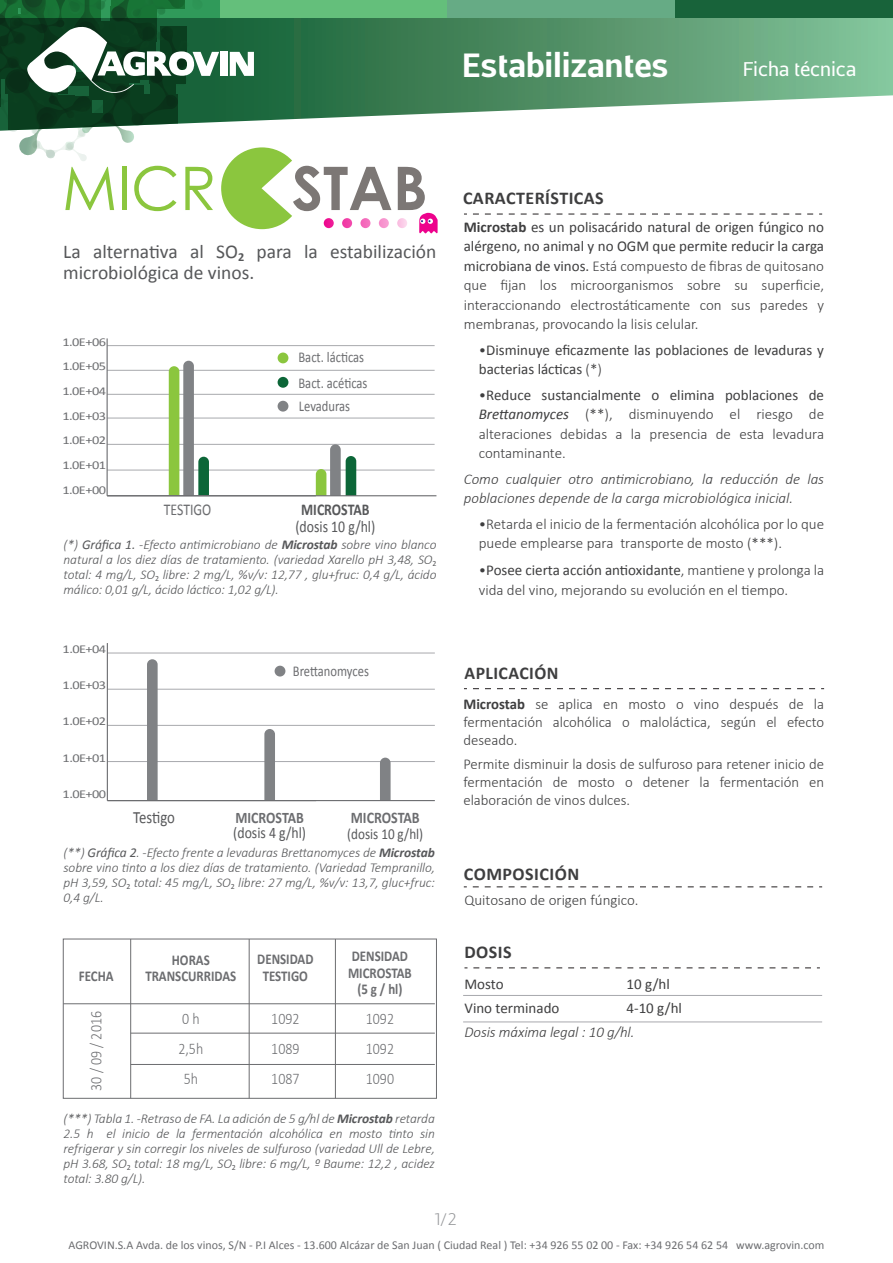
<style>
.page{position:relative;width:893px;height:1263px;background:#fff}
.page>*{position:absolute;margin:0;border:0;box-sizing:border-box;transform-origin:0 0}
.t1{font:700 33px "Centuma";letter-spacing:-.005em;color:#fff}
.t2{font:19.5px/21px "Calibri";color:#57585a}
.t3{font:19.5px "Centuma";letter-spacing:-.01em;color:#fff}
.t4{font:700 18px "Calibri";letter-spacing:.025em;color:#3e3e3f}
.t5{font:17.25px "Calibri";letter-spacing:-.01em;color:#57585a;scale:.86 1}
.t6{font:16.5px "Calibri";color:#57585a;scale:.84 1}
.t7{font:700 16.5px "Calibri";color:#57585a;scale:.84 1}
.t8{font:16.5px "Calibri";color:#6c6d70;scale:.84 1}
.t9{font:300 16.5px "Centuma";color:#939598}
.t10{font:300 16.2px/30px "Calibri";color:#6c6d70;text-align:justify;scale:.86 1}
.t11{font:700 16.2px "Calibri";color:#6c6d70;scale:.86 1}
.t12{font:16.05px "Calibri";color:#57585a;scale:.86 1}
.t13{font:700 16.05px "Calibri";color:#6c6d70;scale:.86 1}
.t14{font:15.3px "Calibri";color:#57585a;scale:.86 1}
.t15{font:300 15px/19.5px "Calibri";color:#3e3e3f;text-align:justify}
.t16{font:italic 300 15px/19.5px "Calibri";color:#3e3e3f}
.t17{font:15px/19.5px "Calibri";color:#3e3e3f}
.t18{font:700 15px/16.5px "Calibri";color:#6c6d70;text-align:center;scale:.86 1}
.t19{font:15px "Calibri";color:#6c6d70;scale:.84 1}
.t20{font:italic 300 13.5px/15px "Calibri";letter-spacing:-.005em;color:#57585a;text-align:justify}
.t21{font:12px "Calibri";color:#6c6d70}
.t22{font:12px "Calibri";color:#6c6d70;scale:1.2 1}
.s1{font-weight:400}
.s2{font-weight:700}
.s3{font-weight:300}
.s4{font-weight:400;font-style:italic}
</style>
<div class="page">
<svg style="left:438px;top:18px;width:455px;height:96px;background:#6fa883"></svg>
<div style="left:675px;top:0;width:218px;height:18px;background:#18633a"></div>
<div style="left:447px;top:0;width:228px;height:18px;background:#66ab85"></div>
<div style="left:219px;top:0;width:228px;height:18px;background:#64bf7b"></div>
<svg style="left:473px;top:214px;width:349px;height:1px"></svg>
<svg style="left:473px;top:688px;width:351px;height:1px"></svg>
<svg style="left:473px;top:886px;width:349px;height:1px"></svg>
<svg style="left:0;top:0;width:438px;height:233px"></svg>
<svg style="left:473px;top:967px;width:347px;height:1px"></svg>
<hr style="left:463px;top:995px;width:359px;height:1px;background:#a8a9ad">
<hr style="left:463px;top:1022px;width:359px;height:1px;background:#a8a9ad">
<hr style="left:107px;top:444px;width:328px;height:1px;background:#a8a9ad">
<hr style="left:107px;top:470px;width:328px;height:1px;background:#a8a9ad">
<hr style="left:107px;top:418px;width:328px;height:1px;background:#a8a9ad">
<hr style="left:107px;top:394px;width:328px;height:1px;background:#a8a9ad">
<hr style="left:107px;top:370px;width:328px;height:1px;background:#a8a9ad">
<hr style="left:107px;top:345px;width:328px;height:1px;background:#a8a9ad">
<hr style="left:107px;top:338px;width:1px;height:158px;background:#6c6d70">
<svg style="left:169px;top:361px;width:40px;height:134px"></svg>
<svg style="left:316px;top:444px;width:40px;height:51px"></svg>
<hr style="left:107px;top:495px;width:329px;height:1px;background:#6c6d70">
<div style="left:278px;top:352px;width:10px;height:11px;background:#8bc63e;border-radius:50%"></div>
<div style="left:278px;top:401px;width:10px;height:11px;background:#808285;border-radius:50%"></div>
<div style="left:278px;top:377px;width:10px;height:11px;background:#0c6638;border-radius:50%"></div>
<hr style="left:107px;top:761px;width:328px;height:1px;background:#a8a9ad">
<hr style="left:107px;top:725px;width:328px;height:1px;background:#a8a9ad">
<hr style="left:107px;top:689px;width:328px;height:1px;background:#a8a9ad">
<hr style="left:107px;top:653px;width:328px;height:1px;background:#a8a9ad">
<hr style="left:107px;top:643px;width:1px;height:157px;background:#6c6d70">
<svg style="left:147px;top:659px;width:11px;height:141px;background:#85878a"></svg>
<svg style="left:264px;top:729px;width:11px;height:71px"></svg>
<svg style="left:380px;top:758px;width:11px;height:42px"></svg>
<hr style="left:107px;top:800px;width:328px;height:1px;background:#6c6d70">
<div style="left:275px;top:666px;width:10px;height:10px;background:#808285;border-radius:50%"></div>
<div style="left:63px;top:939px;width:374px;height:159px;border:1px solid #6c6d70"></div>
<hr style="left:130px;top:939px;width:1px;height:159px;background:#6c6d70">
<hr style="left:249px;top:939px;width:1px;height:159px;background:#6c6d70">
<hr style="left:335px;top:939px;width:1px;height:159px;background:#6c6d70">
<hr style="left:63px;top:1003px;width:372px;height:1px;background:#6c6d70">
<hr style="left:131px;top:1033px;width:304px;height:1px;background:#6c6d70">
<hr style="left:131px;top:1064px;width:304px;height:1px;background:#6c6d70">
<h1 class="t1" style="left:462px;top:42px;width:208px">Estabilizantes</h1>
<h2 class="t3" style="left:743px;top:55px;width:115px">Ficha técnica</h2>
<h2 class="t2" style="left:63px;top:240px;width:375px">La alternativa al SO<sub>2</sub> para la estabilización microbiológica de vinos.</h2>
<p class="t22" style="left:62px;top:334px;width:38px">1.0E+06</p>
<p class="t22" style="left:62px;top:359px;width:38px">1.0E+05</p>
<p class="t22" style="left:62px;top:384px;width:38px">1.0E+04</p>
<p class="t22" style="left:62px;top:408px;width:38px">1.0E+03</p>
<p class="t22" style="left:62px;top:433px;width:38px">1.0E+02</p>
<p class="t22" style="left:62px;top:458px;width:38px">1.0E+01</p>
<p class="t22" style="left:62px;top:482px;width:38px">1.0E+00</p>
<p class="t19" style="left:298px;top:348px;width:80px">Bact. lácticas</p>
<p class="t19" style="left:299px;top:396px;width:62px">Levaduras</p>
<p class="t19" style="left:298px;top:373px;width:84px">Bact. acéticas</p>
<p class="t8" style="left:164px;top:499px;width:58px">TESTIGO</p>
<p class="t7" style="left:301px;top:499px;width:83px">MICROSTAB</p>
<p class="t6" style="left:295px;top:516px;width:97px">(dosis 10 g/hl)</p>
<p class="t20" style="left:63px;top:537px;width:375px">(*) <span class="s1">Gráfica 1.</span> -Efecto antimicrobiano de <span class="s2">Microstab</span> sobre vino blanco natural a los diez días de tratamiento. (variedad Xarello pH 3,48, SO<sub>2 </sub>total: 4 mg/L, SO<sub>2</sub> libre: 2 mg/L, %v/v: 12,77 , glu+fruc: 0,4 g/L, ácido málico: 0,01 g/L, ácido láctico: 1,02 g/L).</p>
<p class="t22" style="left:63px;top:642px;width:38px">1.0E+04</p>
<p class="t22" style="left:63px;top:678px;width:38px">1.0E+03</p>
<p class="t22" style="left:63px;top:714px;width:38px">1.0E+02</p>
<p class="t22" style="left:63px;top:750px;width:38px">1.0E+01</p>
<p class="t22" style="left:63px;top:786px;width:38px">1.0E+00</p>
<p class="t19" style="left:293px;top:662px;width:92px">Brettanomyces</p>
<p class="t5" style="left:133px;top:806px;width:50px">Testigo</p>
<p class="t13" style="left:236px;top:807px;width:81px">MICROSTAB</p>
<p class="t12" style="left:233px;top:822px;width:86px">(dosis 4 g/hl)</p>
<p class="t11" style="left:351px;top:808px;width:82px">MICROSTAB</p>
<p class="t14" style="left:347px;top:824px;width:90px">(dosis 10 g/hl)</p>
<p class="t20" style="left:63px;top:845px;width:373px">(**) <span class="s1">Gráfica 2</span>. -Efecto frente a levaduras Brettanomyces de <span class="s2">Microstab </span>sobre vino tinto a los diez días de tratamiento. (Variedad Tempranillo, pH 3,59, SO<sub>2</sub> total: 45 mg/L, SO<sub>2</sub> libre: 27 mg/L, %v/v: 13,7, gluc+fruc:<br>0,4 g/L.</p>
<p class="t18" style="left:79px;top:967px;width:42px">FECHA</p>
<p class="t18" style="left:145px;top:951px;width:107px">HORAS<br>TRANSCURRIDAS</p>
<p class="t18" style="left:257px;top:950px;width:67px">DENSIDAD<br>TESTIGO</p>
<p class="t18" style="left:348px;top:947px;width:76px">DENSIDAD<br>MICROSTAB (5 g / hl)</p>
<p class="t10" style="left:81px;top:1090px;width:94px;rotate:-90deg">30 / 09 / 2016</p>
<p class="t10" style="left:271px;top:1004px;width:34px">1092<br>1089<br>1087</p>
<p class="t10" style="left:366px;top:1004px;width:34px">1092<br>1092<br>1090</p>
<p class="t10" style="left:178px;top:1004px;width:30px;text-align:center">0 h<br>2,5h<br>5h</p>
<p class="t20" style="left:63px;top:1111px;width:373px">(***) Tabla 1. -Retraso de FA. La adición de 5 g/hl de <span class="s2">Microstab</span> retarda 2.5 h el inicio de la fermentación alcohólica en mosto tinto sin refrigerar y sin corregir los niveles de sulfuroso (variedad Ull de Lebre, pH 3.68, SO<sub>2</sub> total: 18 mg/L, SO<sub>2</sub> libre: 6 mg/L, º Baume: 12,2 , acidez total: 3.80 g/L).</p>
<p class="t4" style="left:463px;top:187px;width:142px">CARACTERÍSTICAS</p>
<p class="t15" style="left:464px;top:217px;width:362px"><span class="s2">Microstab</span> <span class="s1">es un polisacárido natural de origen fúngico no alérgeno, no animal y no OGM que permite reducir la carga microbiana de vinos.</span> Está compuesto de fibras de quitosano que fijan los microorganismos sobre su superficie, interaccionando electrostáticamente con sus paredes y membranas, provocando la lisis celular.</p>
<p class="t17" style="left:479px;top:339px;width:347px"><span class="s3">•</span>Disminuye eficazmente las poblaciones de levaduras y bacterias lácticas <span class="s3">(*)</span></p>
<p class="t15" style="left:479px;top:385px;width:347px">•<span class="s1">Reduce sustancialmente o elimina poblaciones de </span><span class="s4">Brettanomyces</span> (**), disminuyendo el riesgo de alteraciones debidas a la presencia de esta levadura contaminante.</p>
<p class="t16" style="left:464px;top:469px;width:362px">Como cualquier otro antimicrobiano, la reducción de las poblaciones depende de la carga microbiológica inicial.</p>
<p class="t15" style="left:479px;top:514px;width:347px">•Retarda el inicio de la fermentación alcohólica por lo que puede emplearse para transporte de mosto (***).</p>
<p class="t15" style="left:479px;top:560px;width:347px">•<span class="s1">Posee cierta acción antioxidante</span>, mantiene y prolonga la vida del vino, mejorando su evolución en el tiempo.</p>
<p class="t4" style="left:464px;top:662px;width:95px">APLICACIÓN</p>
<p class="t15" style="left:463px;top:694px;width:362px;line-height:18px"><span class="s2">Microstab</span> se aplica en mosto o vino después de la fermentación alcohólica o maloláctica, según el efecto deseado.</p>
<p class="t15" style="left:463px;top:754px;width:362px;line-height:18px">Permite disminuir la dosis de sulfuroso para retener inicio de fermentación de mosto o detener la fermentación en elaboración de vinos dulces.</p>
<p class="t4" style="left:464px;top:862px;width:117px">COMPOSICIÓN</p>
<p class="t15" style="left:464px;top:890px;width:176px">Quitosano de origen fúngico.</p>
<p class="t4" style="left:464px;top:941px;width:49px">DOSIS</p>
<p class="t17" style="left:464px;top:973px;width:41px">Mosto</p>
<p class="t17" style="left:626px;top:973px;width:45px">10 g/hl</p>
<p class="t17" style="left:464px;top:997px;width:96px">Vino terminado</p>
<p class="t17" style="left:626px;top:997px;width:57px">4-10 g/hl</p>
<p class="t16" style="left:464px;top:1022px;width:172px">Dosis máxima legal : 10 g/hl.</p>
<p class="t9" style="left:434px;top:1207px;width:24px">1/2</p>
<p class="t21" style="left:69px;top:1238px;width:757px">AGROVIN.S.A Avda. de los vinos, S/N - P.I Alces - 13.600 Alcázar de San Juan ( Ciudad Real ) Tel: +34 926 55 02 00 - Fax: +34 926 54 62 54 www.agrovin.com</p>
</div>
